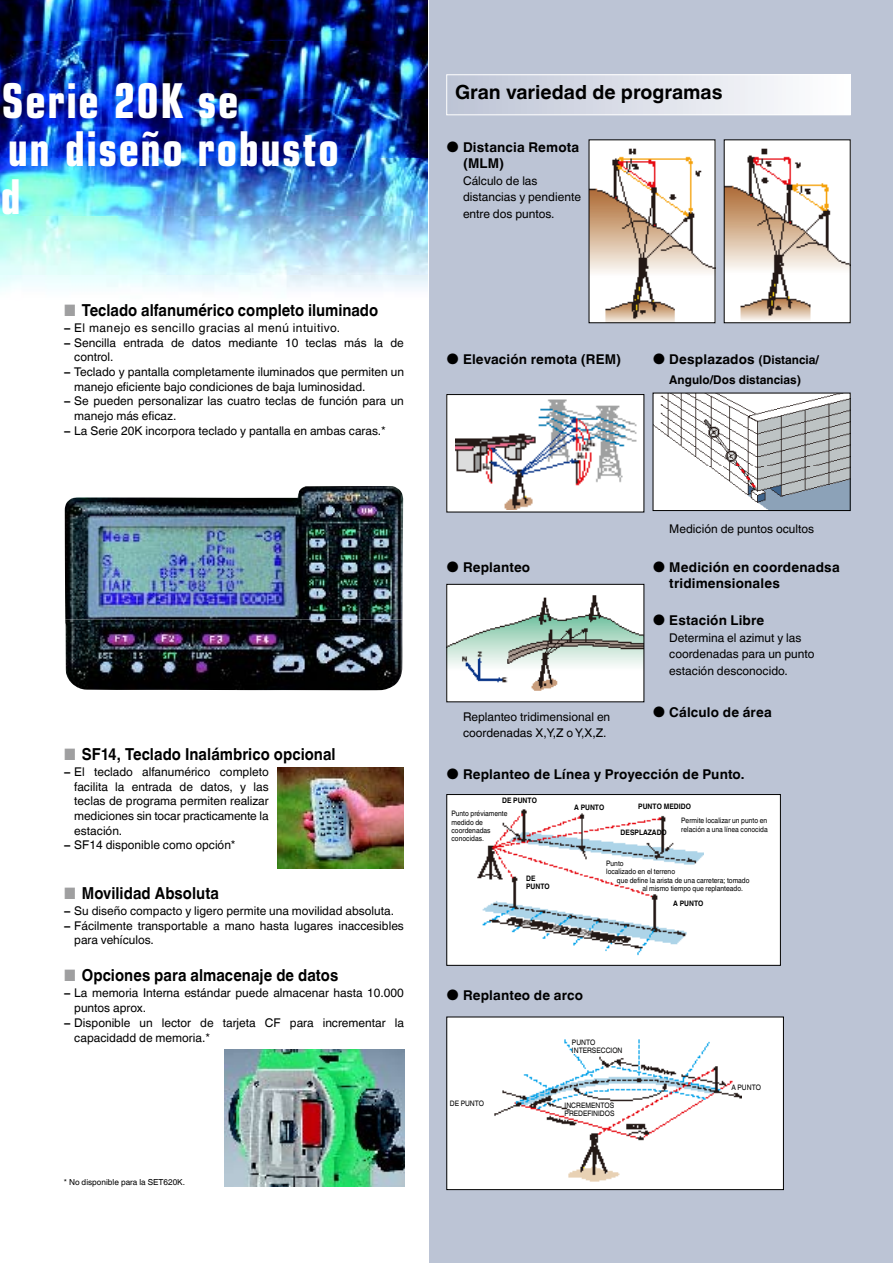
<style>
.page{position:relative;width:893px;height:1263px;background:#fff}
.page>*{position:absolute;margin:0;border:0;box-sizing:border-box;transform-origin:0 0}
.t1{font:700 condensed 48px/48px "Eurostile LT Std";letter-spacing:.035em;color:#fff;scale:.91 1}
.t2{font:700 19.5px "Helvetica Linotype";color:#000}
.t3{font:700 16.5px "Helvetica Linotype";color:#000;scale:.9 1}
.t4{font:700 13.5px/15.8px "Helvetica Linotype";letter-spacing:.01em;color:#000}
.t5{font:12px/16.5px "Helvetica Linotype";color:#000}
.t6{font:12px "Helvetica Linotype";letter-spacing:.04em;color:#000}
.t7{font:700 12px "Helvetica Linotype";color:#000}
.t8{font:8.25px "Helvetica Linotype";color:#000}
.t9{font:7.5px/8.4px "Helvetica Linotype";color:#000;scale:.9 1}
.t10{font:700 7.5px/8.4px "Helvetica Linotype";color:#000;scale:.9 1}
.s1{color:#9f9fa0}
.s2{font-weight:700}
.s3{font-weight:400;font-size:15px}
.s4{font-size:12px}
</style>
<div class="page">
<div style="left:429px;top:0;width:464px;height:1263px;background:#bcc4d5"></div>
<div style="left:447px;top:75px;width:403px;height:40px;background:linear-gradient(to right,#bdc3d5,#fff)"></div>
<div style="left:446px;top:75px;width:404px;height:40px;border:1px solid #fff"></div>
<div style="left:447px;top:395px;width:197px;height:117px;background:#fff"></div>
<img style="left:455px;top:399px;width:182px;height:110px">
<div style="left:446px;top:394px;width:198px;height:118px;border:1px solid #000"></div>
<div style="left:447px;top:1017px;width:336px;height:172px;background:#fff"></div>
<img style="left:494px;top:1039px;width:247px;height:143px">
<div style="left:446px;top:1017px;width:338px;height:173px;border:1px solid #000"></div>
<div style="left:447px;top:794px;width:333px;height:171px;background:#fff"></div>
<img style="left:477px;top:809px;width:227px;height:147px">
<div style="left:446px;top:794px;width:335px;height:171px;border:1px solid #000"></div>
<div style="left:589px;top:140px;width:126px;height:183px;background:#fff"></div>
<img style="left:591px;top:148px;width:122px;height:173px">
<div style="left:724px;top:140px;width:126px;height:183px;background:#fff"></div>
<img style="left:726px;top:148px;width:122px;height:173px">
<img style="left:655px;top:395px;width:193px;height:114px">
<div style="left:653px;top:393px;width:197px;height:118px;border:1px solid #000"></div>
<div style="left:447px;top:584px;width:197px;height:118px;background:#fff"></div>
<img style="left:448px;top:595px;width:194px;height:96px">
<div style="left:446px;top:584px;width:198px;height:118px;border:1px solid #000"></div>
<img style="left:224px;top:1049px;width:181px;height:137px">
<img style="left:65px;top:486px;width:338px;height:204px">
<img style="left:278px;top:768px;width:126px;height:101px">
<img style="left:0;top:0;width:427px;height:291px">
<div style="left:572px;top:1020px;width:61px;height:33px;background:#fff"></div>
<h1 class="t1" style="left:0;top:76px;width:373px">Serie 20K se<br>un diseño robusto d</h1>
<h3 class="t3" style="left:64px;top:300px;width:351px"><span class="s1">■</span> Teclado alfanumérico completo iluminado</h3>
<p class="t6" style="left:64px;top:321px;width:278px"><span class="s2">−</span> El manejo es sencillo gracias al menú intuitivo.</p>
<p class="t5" style="left:64px;top:334px;width:342px"><span class="s2">−</span> Sencilla entrada de datos mediante 10 teclas más la de</p>
<p class="t5" style="left:74px;top:349px;width:41px">control.</p>
<p class="t5" style="left:64px;top:364px;width:342px"><span class="s2">−</span> Teclado y pantalla completamente iluminados que permiten un</p>
<p class="t5" style="left:74px;top:378px;width:293px">manejo eficiente bajo condiciones de baja luminosidad.</p>
<p class="t5" style="left:64px;top:393px;width:342px"><span class="s2">−</span> Se pueden personalizar las cuatro teclas de función para un</p>
<p class="t5" style="left:74px;top:408px;width:104px">manejo más eficaz.</p>
<p class="t5" style="left:64px;top:422px;width:324px"><span class="s2">−</span> La Serie 20K incorpora teclado y pantalla en ambas caras.*</p>
<h3 class="t3" style="left:64px;top:744px;width:304px"><span class="s1">■</span> SF14, Teclado Inalámbrico opcional</h3>
<p class="t5" style="left:64px;top:763px;width:206px"><span class="s2">−</span> El teclado alfanumérico completo</p>
<p class="t5" style="left:74px;top:778px;width:196px">facilita la entrada de datos, y las</p>
<p class="t5" style="left:74px;top:793px;width:196px">teclas de programa permiten realizar</p>
<p class="t5" style="left:74px;top:807px;width:196px">mediciones sin tocar practicamente la</p>
<p class="t5" style="left:74px;top:822px;width:50px">estación.</p>
<p class="t5" style="left:64px;top:837px;width:173px"><span class="s2">−</span> SF14 disponible como opción*</p>
<h3 class="t3" style="left:64px;top:883px;width:174px"><span class="s1">■</span> Movilidad Absoluta</h3>
<p class="t5" style="left:64px;top:903px;width:332px"><span class="s2">−</span> Su diseño compacto y ligero permite una movilidad absoluta.</p>
<p class="t5" style="left:64px;top:917px;width:342px"><span class="s2">−</span> Fácilmente transportable a mano hasta lugares inaccesibles</p>
<p class="t5" style="left:74px;top:932px;width:81px">para vehículos.</p>
<h3 class="t3" style="left:64px;top:966px;width:306px"><span class="s1">■</span> Opciones para almacenaje de datos</h3>
<p class="t5" style="left:64px;top:985px;width:342px"><span class="s2">−</span> La memoria Interna estándar puede almacenar hasta 10.000</p>
<p class="t5" style="left:74px;top:1000px;width:73px">puntos aprox.</p>
<p class="t5" style="left:64px;top:1014px;width:342px"><span class="s2">−</span> Disponible un lector de tarjeta CF para incrementar la</p>
<p class="t5" style="left:74px;top:1029px;width:137px">capacidadd de memoria.*</p>
<p class="t8" style="left:64px;top:1177px;width:123px">* No disponible para la SET620K.</p>
<h2 class="t2" style="left:455px;top:81px;width:269px">Gran variedad de programas</h2>
<p class="t4" style="left:463px;top:140px;width:118px;text-indent:-17px"><span class="s3">●</span> Distancia Remota (MLM)</p>
<p class="t5" style="left:463px;top:172px;width:119px">Cálculo de las distancias y pendiente entre dos puntos.</p>
<p class="t4" style="left:446px;top:352px;width:176px"><span class="s3">●</span> Elevación remota (REM)</p>
<p class="t4" style="left:653px;top:352px;width:168px"><span class="s3">●</span> Desplazados <span class="s4">(Distancia/</span></p>
<p class="t7" style="left:669px;top:373px;width:133px">Angulo/Dos distancias)</p>
<p class="t4" style="left:446px;top:559px;width:85px"><span class="s3">●</span> Replanteo</p>
<p class="t5" style="left:463px;top:708px;width:149px">Replanteo tridimensional en coordenadas X,Y,Z o Y,X,Z.</p>
<p class="t5" style="left:669px;top:520px;width:146px">Medición de puntos ocultos</p>
<p class="t4" style="left:669px;top:559px;width:172px;text-indent:-17px"><span class="s3">●</span> Medición en coordenadsa tridimensionales</p>
<p class="t4" style="left:653px;top:612px;width:113px"><span class="s3">●</span> Estación Libre</p>
<p class="t5" style="left:669px;top:629px;width:147px">Determina el azimut y las coordenadas para un punto estación desconocido.</p>
<p class="t4" style="left:653px;top:704px;width:120px"><span class="s3">●</span> Cálculo de área</p>
<p class="t4" style="left:446px;top:766px;width:300px"><span class="s3">●</span> Replanteo de Línea y Proyección de Punto.</p>
<p class="t10" style="left:502px;top:796px;width:40px">DE PUNTO</p>
<p class="t9" style="left:451px;top:809px;width:64px">Punto préviamente medido de coordenadas conocidas.</p>
<p class="t10" style="left:526px;top:874px;width:28px">DE<br>PUNTO</p>
<p class="t10" style="left:574px;top:803px;width:35px">A PUNTO</p>
<p class="t10" style="left:638px;top:802px;width:60px">PUNTO MEDIDO</p>
<p class="t9" style="left:681px;top:816px;width:98px">Permite localizar un punto en relación a una línea conocida</p>
<p class="t10" style="left:621px;top:828px;width:53px">DESPLAZADO</p>
<p class="t9" style="left:606px;top:859px;width:21px">Punto</p>
<p class="t9" style="left:606px;top:868px;width:78px">localizado en el terreno</p>
<p class="t9" style="left:617px;top:876px;width:149px">que define la arista de una carretera; tomado</p>
<p class="t9" style="left:642px;top:884px;width:113px">al mismo tiempo que replanteado.</p>
<p class="t10" style="left:673px;top:899px;width:35px">A PUNTO</p>
<p class="t4" style="left:446px;top:987px;width:138px"><span class="s3">●</span> Replanteo de arco</p>
<p class="t9" style="left:450px;top:1099px;width:40px">DE PUNTO</p>
<p class="t9" style="left:572px;top:1038px;width:58px">PUNTO<br>INTERSECCION</p>
<p class="t9" style="left:565px;top:1101px;width:57px">INCREMENTOS<br>PREDEFINIDOS</p>
<p class="t9" style="left:731px;top:1083px;width:34px">A PUNTO</p>
</div>
